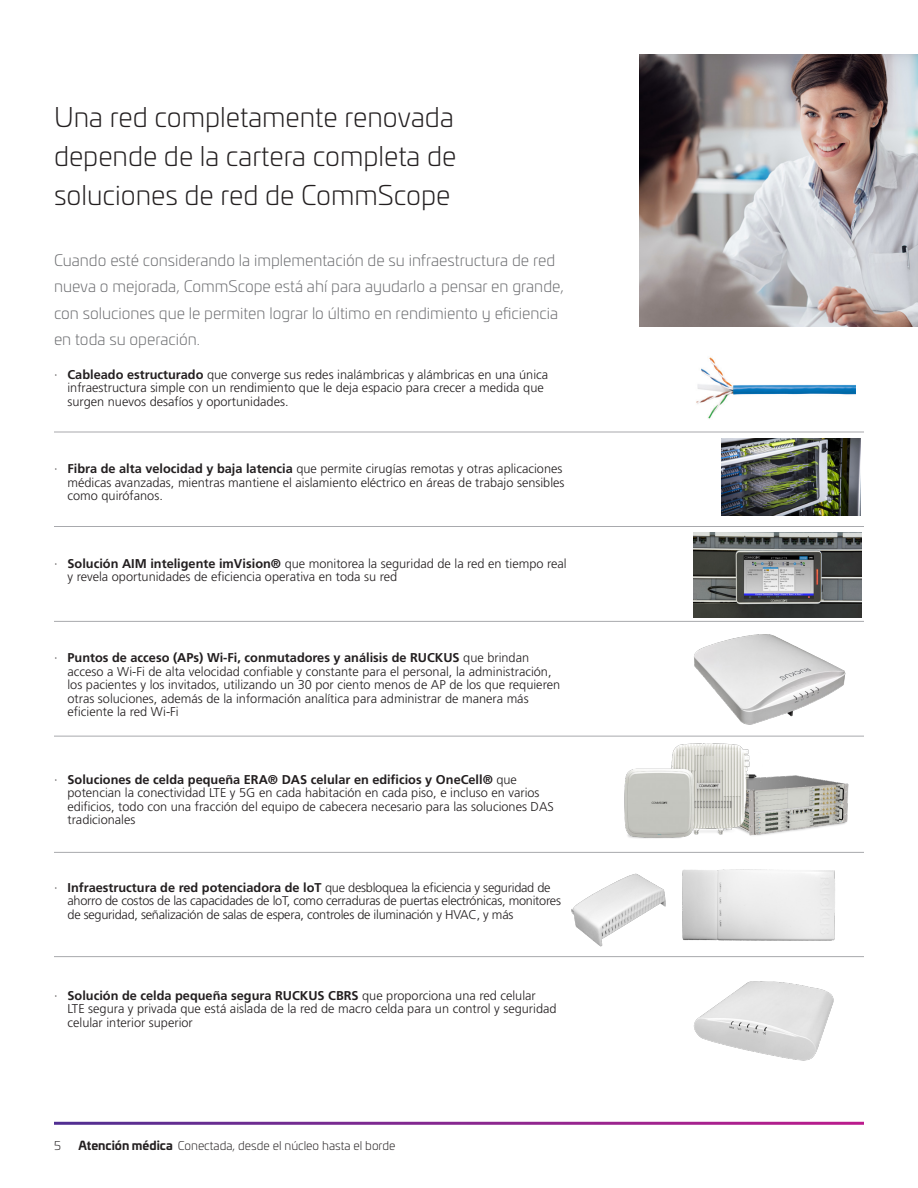
<style>
.page{position:relative;width:918px;height:1188px;background:#fff}
.page>*{position:absolute;margin:0;border:0;box-sizing:border-box;transform-origin:0 0}
.Main_Headline_18pt{font:300 27px/39px "Univia Pro";color:#231f20;text-align:justify}
.Intro_body_11pt{font:300 15.75px/26.2px "Univia Pro";color:#6c6d70}
.t1{font:300 12.75px/13.5px "Frutiger LT Pro";color:#231f20}
.t2{font:300 12.75px/13.5px "Frutiger LT Pro";letter-spacing:-.02em;color:#231f20}
.t3{font:300 12px "Univia Pro";color:#231f20}
.s1{font-weight:700}
</style>
<div class="page">
<img style="left:694px;top:533px;width:168px;height:85px">
<img style="left:721px;top:438px;width:140px;height:78px">
<img style="left:639px;top:54px;width:279px;height:273px">
<hr style="left:54px;top:432px;width:810px;height:1px;background:#a8a9ad">
<hr style="left:54px;top:526px;width:810px;height:1px;background:#a8a9ad">
<hr style="left:54px;top:621px;width:810px;height:1px;background:#a8a9ad">
<hr style="left:54px;top:736px;width:810px;height:1px;background:#a8a9ad">
<hr style="left:54px;top:852px;width:810px;height:1px;background:#a8a9ad">
<hr style="left:54px;top:956px;width:810px;height:1px;background:#a8a9ad">
<img style="left:696px;top:357px;width:160px;height:62px">
<img style="left:694px;top:634px;width:152px;height:91px">
<img style="left:571px;top:873px;width:95px;height:74px">
<img style="left:682px;top:869px;width:153px;height:72px">
<img style="left:694px;top:981px;width:140px;height:80px">
<img style="left:616px;top:736px;width:240px;height:103px">
<p class="Main_Headline_18pt" style="left:54px;top:97px;width:404px">Una red completamente renovada depende de la cartera completa de soluciones de red de CommScope</p>
<p class="Intro_body_11pt" style="left:54px;top:247px;width:511px">Cuando esté considerando la implementación de su infraestructura de red nueva o mejorada, CommScope está ahí para ayudarlo a pensar en grande, con soluciones que le permiten lograr lo último en rendimiento y eficiencia en toda su operación.</p>
<p class="t1" style="left:68px;top:367px;width:482px;text-indent:-14px">· <span class="s1">Cableado estructurado</span> que converge sus redes inalámbricas y alámbricas en una única infraestructura simple con un rendimiento que le deja espacio para crecer a medida que surgen nuevos desafíos y oportunidades.</p>
<p class="t1" style="left:68px;top:462px;width:499px;text-indent:-14px">· <span class="s1">Fibra de alta velocidad y baja latencia</span> que permite cirugías remotas y otras aplicaciones médicas avanzadas, mientras mantiene el aislamiento eléctrico en áreas de trabajo sensibles como quirófanos.</p>
<p class="t1" style="left:68px;top:556px;width:501px;text-indent:-14px">· <span class="s1">Solución AIM inteligente imVision®</span> que monitorea la seguridad de la red en tiempo real y revela oportunidades de eficiencia operativa en toda su red</p>
<p class="t1" style="left:68px;top:651px;width:494px;text-indent:-14px">· <span class="s1">Puntos de acceso (APs) Wi-Fi, conmutadores y análisis de RUCKUS</span> que brindan acceso a Wi-Fi de alta velocidad confiable y constante para el personal, la administración, los pacientes y los invitados, utilizando un 30 por ciento menos de AP de los que requieren otras soluciones, además de la información analítica para administrar de manera más eficiente la red Wi-Fi</p>
<p class="t1" style="left:68px;top:772px;width:488px;text-indent:-14px">· <span class="s1">Soluciones de celda pequeña ERA® DAS celular en edificios y OneCell®</span> que potencian la conectividad LTE y 5G en cada habitación en cada piso, e incluso en varios edificios, todo con una fracción del equipo de cabecera necesario para las soluciones DAS tradicionales</p>
<p class="t2" style="left:68px;top:880px;width:495px;text-indent:-14px">· <span class="s1">Infraestructura de red potenciadora de loT</span> que desbloquea la eficiencia y seguridad de ahorro de costos de las capacidades de loT, como cerraduras de puertas electrónicas, monitores de seguridad, señalización de salas de espera, controles de iluminación y HVAC, y más</p>
<p class="t1" style="left:68px;top:988px;width:491px;text-indent:-14px">· <span class="s1">Solución de celda pequeña segura RUCKUS CBRS</span> que proporciona una red celular<br>LTE segura y privada que está aislada de la red de macro celda para un control y seguridad celular interior superior</p>
<p class="t3" style="left:54px;top:1138px;width:8px">5</p>
<p class="t3" style="left:78px;top:1138px;width:319px"><span class="s1">Atención médica</span> Conectada, desde el núcleo hasta el borde</p>
</div>
